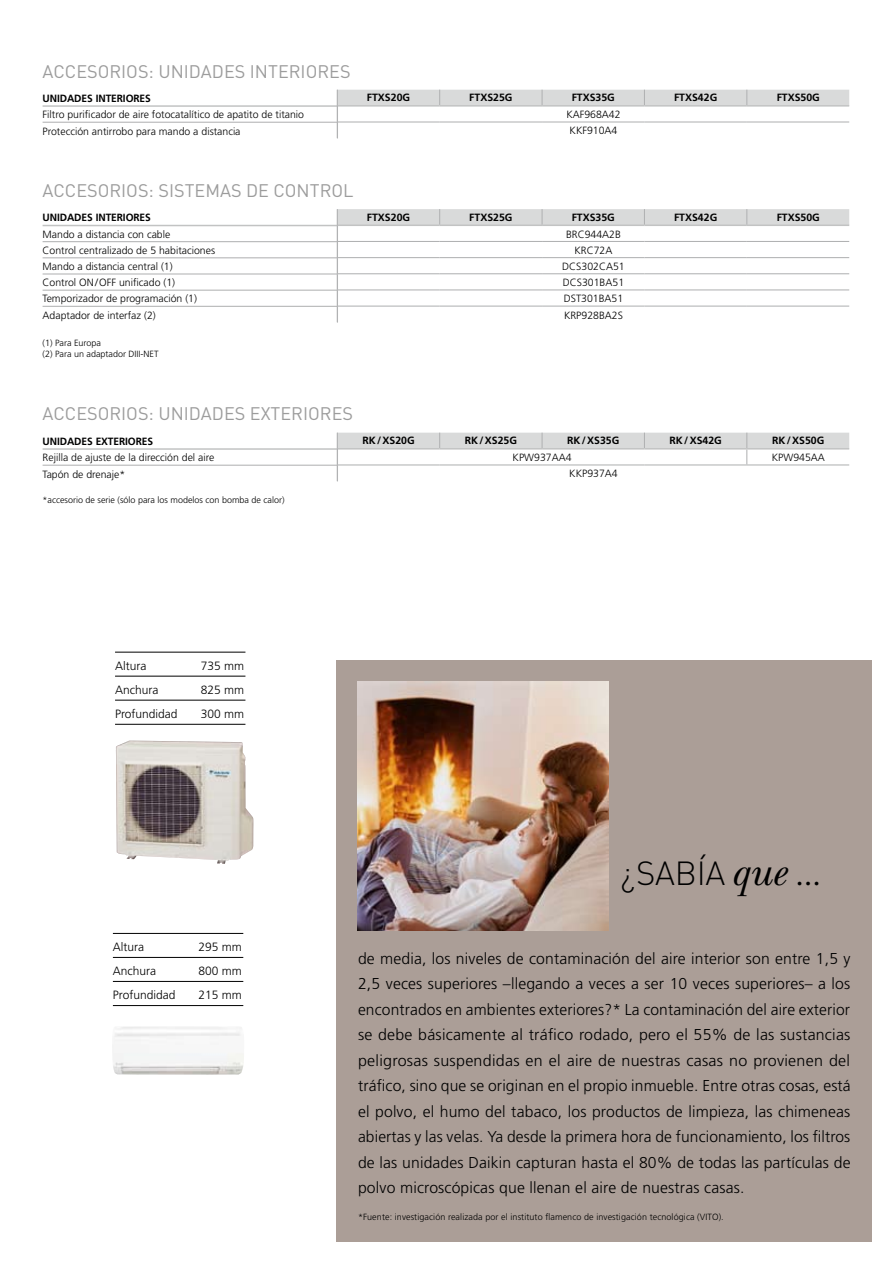
<style>
.page{position:relative;width:893px;height:1263px;background:#fff}
.page>*{position:absolute;margin:0;border:0;box-sizing:border-box;transform-origin:0 0}
.t1{font:300 33px "DIN";letter-spacing:-.01em;color:#000}
.t2{font:18px "DIN";color:#9c9c9c}
.t3{font:300 15.75px/25.5px "Frutiger";letter-spacing:.01em;color:#000;text-align:justify}
.t4{font:300 12px "Frutiger";color:#000}
.t5{font:300 10.5px/16.2px "Frutiger";color:#000}
.t6{font:700 10.5px "Frutiger";color:#000}
.t7{font:300 9px/11.2px "Frutiger";letter-spacing:.01em;color:#000}
.s1{font-family:"New Baskerville ITC";font-weight:400;font-style:italic;font-size:40.5px}
.s2{font-family:"New Baskerville ITC";font-weight:400;font-style:italic}
</style>
<div class="page">
<div style="left:337px;top:660px;width:535px;height:582px;background:#ab9e97"></div>
<img style="left:357px;top:681px;width:251px;height:249px">
<img style="left:112px;top:1027px;width:132px;height:48px">
<img style="left:116px;top:741px;width:137px;height:123px">
<hr style="left:43px;top:465px;width:295px;height:1px;background:#b1b2b3">
<hr style="left:43px;top:448px;width:294px;height:2px;background:#c2c3c3">
<svg style="left:337px;top:433px;width:512px;height:48px"></svg>
<hr style="left:43px;top:257px;width:295px;height:1px;background:#b1b2b3">
<hr style="left:43px;top:273px;width:295px;height:1px;background:#b1b2b3">
<hr style="left:43px;top:290px;width:295px;height:1px;background:#b1b2b3">
<hr style="left:43px;top:306px;width:295px;height:1px;background:#b1b2b3">
<hr style="left:43px;top:225px;width:294px;height:1px;background:#c2c3c3">
<hr style="left:43px;top:241px;width:295px;height:1px;background:#b1b2b3">
<svg style="left:337px;top:209px;width:512px;height:113px"></svg>
<hr style="left:43px;top:122px;width:295px;height:1px;background:#b1b2b3">
<hr style="left:43px;top:105px;width:294px;height:2px;background:#c2c3c3">
<svg style="left:337px;top:90px;width:512px;height:48px"></svg>
<hr style="left:113px;top:933px;width:130px;height:1px;background:#000">
<hr style="left:113px;top:957px;width:130px;height:1px;background:#000">
<hr style="left:113px;top:981px;width:130px;height:1px;background:#000">
<hr style="left:113px;top:1005px;width:130px;height:1px;background:#000">
<hr style="left:115px;top:652px;width:130px;height:1px;background:#000">
<hr style="left:115px;top:676px;width:130px;height:1px;background:#000">
<hr style="left:115px;top:700px;width:130px;height:1px;background:#000">
<hr style="left:115px;top:724px;width:130px;height:1px;background:#000">
<p class="t2" style="left:43px;top:61px;width:309px">ACCESORIOS: UNIDADES INTERIORES</p>
<p class="t6" style="left:43px;top:92px;width:110px">UNIDADES INTERIORES</p>
<p class="t5" style="left:43px;top:107px;width:263px">Filtro purificador de aire fotocatalítico de apatito de titanio<br>Protección antirrobo para mando a distancia</p>
<p class="t6" style="left:367px;top:92px;width:45px">FTXS20G</p>
<p class="t6" style="left:469px;top:92px;width:45px">FTXS25G</p>
<p class="t6" style="left:572px;top:92px;width:45px">FTXS35G</p>
<p class="t6" style="left:674px;top:92px;width:45px">FTXS42G</p>
<p class="t6" style="left:777px;top:92px;width:45px">FTXS50G</p>
<p class="t5" style="left:566px;top:106px;width:56px;text-align:center">KAF968A42<br>KKF910A4</p>
<p class="t2" style="left:43px;top:181px;width:312px">ACCESORIOS: SISTEMAS DE CONTROL</p>
<p class="t6" style="left:43px;top:211px;width:110px">UNIDADES INTERIORES</p>
<p class="t5" style="left:43px;top:226px;width:174px">Mando a distancia con cable<br>Control centralizado de 5 habitaciones<br>Mando a distancia central (1)<br>Control ON/OFF unificado (1)<br>Temporizador de programación (1)<br>Adaptador de interfaz (2)</p>
<p class="t7" style="left:43px;top:337px;width:118px">(1) Para Europa<br>(2) Para un adaptador DIII-NET</p>
<p class="t6" style="left:367px;top:211px;width:45px">FTXS20G</p>
<p class="t6" style="left:469px;top:211px;width:45px">FTXS25G</p>
<p class="t6" style="left:572px;top:211px;width:45px">FTXS35G</p>
<p class="t6" style="left:674px;top:211px;width:45px">FTXS42G</p>
<p class="t6" style="left:777px;top:211px;width:45px">FTXS50G</p>
<p class="t5" style="left:562px;top:226px;width:64px;text-align:center">BRC944A2B<br>KRC72A<br>DCS302CA51<br>DCS301BA51<br>DST301BA51<br>KRP928BA2S</p>
<p class="t2" style="left:43px;top:404px;width:312px">ACCESORIOS: UNIDADES EXTERIORES</p>
<p class="t6" style="left:43px;top:435px;width:112px">UNIDADES EXTERIORES</p>
<p class="t5" style="left:43px;top:449px;width:173px">Rejilla de ajuste de la dirección del aire<br>Tapón de drenaje*</p>
<p class="t7" style="left:43px;top:494px;width:244px">*accesorio de serie (sólo para los modelos con bomba de calor)</p>
<p class="t6" style="left:362px;top:435px;width:54px">RK/XS20G</p>
<p class="t6" style="left:465px;top:435px;width:54px">RK/XS25G</p>
<p class="t6" style="left:567px;top:435px;width:54px">RK/XS35G</p>
<p class="t6" style="left:669px;top:435px;width:54px">RK/XS42G</p>
<p class="t6" style="left:772px;top:435px;width:54px">RK/XS50G</p>
<p class="t5" style="left:513px;top:449px;width:60px">KPW937AA4</p>
<p class="t5" style="left:772px;top:449px;width:55px">KPW945AA</p>
<p class="t5" style="left:569px;top:466px;width:50px">KKP937A4</p>
<p class="t4" style="left:115px;top:659px;width:33px">Altura</p>
<p class="t4" style="left:201px;top:659px;width:45px">735 mm</p>
<p class="t4" style="left:115px;top:683px;width:45px">Anchura</p>
<p class="t4" style="left:201px;top:683px;width:45px">825 mm</p>
<p class="t4" style="left:115px;top:707px;width:64px">Profundidad</p>
<p class="t4" style="left:201px;top:707px;width:45px">300 mm</p>
<h1 class="t1" style="left:620px;top:851px;width:204px">¿SABÍA <span class="s1">que</span> <span class="s2">…</span></h1>
<p class="t4" style="left:113px;top:940px;width:33px">Altura</p>
<p class="t4" style="left:199px;top:940px;width:45px">295 mm</p>
<p class="t4" style="left:113px;top:964px;width:45px">Anchura</p>
<p class="t4" style="left:199px;top:964px;width:45px">800 mm</p>
<p class="t4" style="left:113px;top:988px;width:64px">Profundidad</p>
<p class="t4" style="left:199px;top:988px;width:45px">215 mm</p>
<p class="t3" style="left:358px;top:945px;width:494px">de media, los niveles de contaminación del aire interior son entre 1,5 y 2,5 veces superiores –llegando a veces a ser 10 veces superiores– a los encontrados en ambientes exteriores?* La contaminación del aire exterior se debe básicamente al tráfico rodado, pero el 55% de las sustancias peligrosas suspendidas en el aire de nuestras casas no provienen del tráfico, sino que se originan en el propio inmueble. Entre otras cosas, está el polvo, el humo del tabaco, los productos de limpieza, las chimeneas abiertas y las velas. Ya desde la primera hora de funcionamiento, los filtros de las unidades Daikin capturan hasta el 80% de todas las partículas de polvo microscópicas que llenan el aire de nuestras casas.</p>
<p class="t7" style="left:358px;top:1212px;width:367px">*Fuente: investigación realizada por el instituto flamenco de investigación tecnológica (VITO).</p>
</div>
